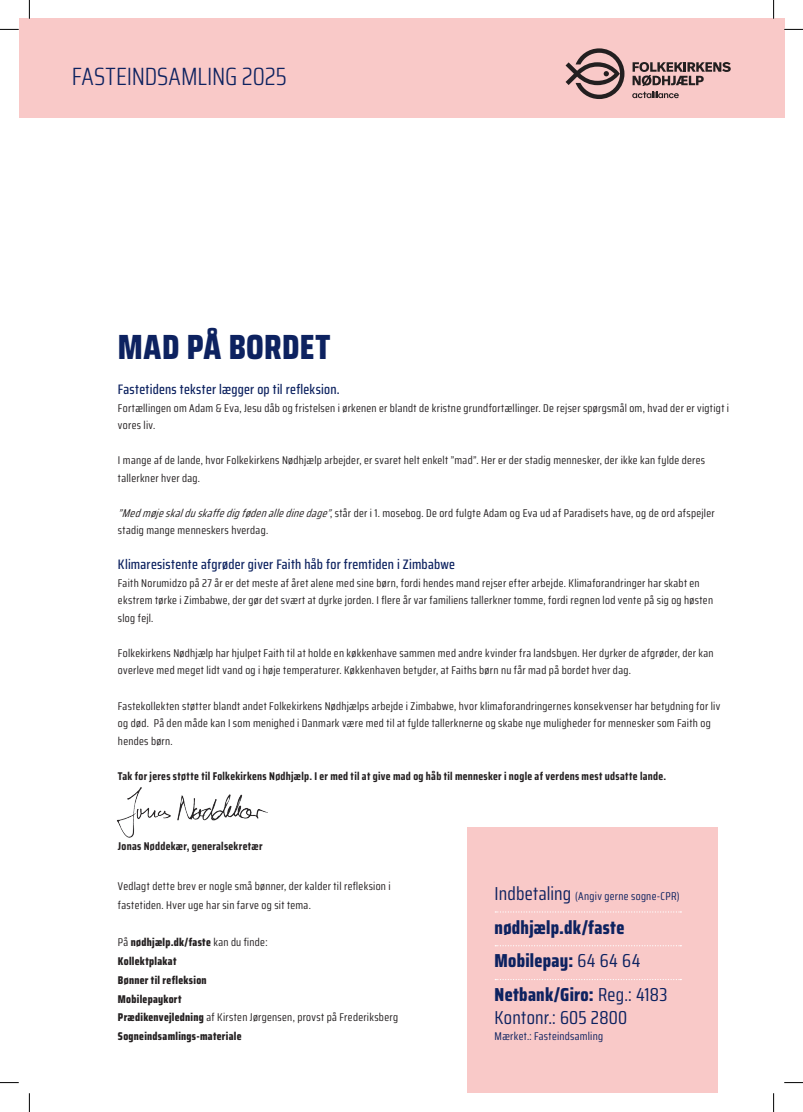
<style>
.page{position:relative;width:803px;height:1112px;background:#fff}
.page>*{position:absolute;margin:0;border:0;box-sizing:border-box;transform-origin:0 0}
.t1{font:800 35px "Saira Condensed";letter-spacing:.015em;color:#0d2260}
.t2{font:300 25px "Saira Condensed";color:#0d2260}
.t3{font:800 18.75px/33.8px "Saira Condensed";letter-spacing:.015em;color:#0d2260}
.t4{font:18.75px "Saira Condensed";letter-spacing:.015em;color:#0d2260}
.t5{font:500 13.75px "Saira Condensed";letter-spacing:.02em;color:#0d2260}
.t6{font:11.25px/17.5px "Saira Condensed";letter-spacing:.025em;color:#231f20}
.t7{font:800 11.25px/18.8px "Saira Condensed";letter-spacing:.025em;color:#231f20}
.t8{font:700 11.25px "Saira Condensed";letter-spacing:.025em;color:#231f20}
.t9{font:11.25px "Saira Condensed";letter-spacing:.025em;color:#0d2260}
.s1{font-style:italic}
.s2{font-weight:400}
.s3{font-size:18.75px}
</style>
<div class="page">
<img style="left:116px;top:787px;width:152px;height:51px">
<div style="left:19px;top:19px;width:765px;height:99px;background:#f9c9c8"></div>
<svg style="left:632px;top:92px;width:47px;height:6px"></svg>
<svg style="left:632px;top:62px;width:99px;height:24px"></svg>
<svg style="left:565px;top:48px;width:59px;height:51px"></svg>
<div style="left:467px;top:827px;width:251px;height:265px;background:#f9c9c8"></div>
<svg style="left:495px;top:911px;width:186px;height:1px"></svg>
<svg style="left:495px;top:945px;width:186px;height:1px"></svg>
<svg style="left:0;top:29px;width:19px;height:1px"></svg>
<svg style="left:784px;top:29px;width:19px;height:1px"></svg>
<svg style="left:0;top:1082px;width:19px;height:1px"></svg>
<svg style="left:784px;top:1082px;width:19px;height:1px"></svg>
<svg style="left:29px;top:0;width:1px;height:19px"></svg>
<svg style="left:29px;top:1093px;width:1px;height:18px"></svg>
<svg style="left:773px;top:0;width:1px;height:19px"></svg>
<svg style="left:773px;top:1093px;width:1px;height:18px"></svg>
<h2 class="t2" style="left:72px;top:58px;width:216px">FASTEINDSAMLING 2025</h2>
<h1 class="t1" style="left:118px;top:320px;width:214px">MAD PÅ BORDET</h1>
<p class="t5" style="left:118px;top:379px;width:223px">Fastetidens tekster lægger op til refleksion.</p>
<p class="t6" style="left:118px;top:399px;width:613px">Fortællingen om Adam &amp; Eva, Jesu dåb og fristelsen i ørkenen er blandt de kristne grundfortællinger. De rejser spørgsmål om, hvad der er vigtigt i vores liv.</p>
<p class="t6" style="left:118px;top:451px;width:589px">I mange af de lande, hvor Folkekirkens Nødhjælp arbejder, er svaret helt enkelt ”mad”. Her er der stadig mennesker, der ikke kan fylde deres tallerkner hver dag.</p>
<p class="t6" style="left:118px;top:504px;width:598px"><span class="s1">”Medmøjeskalduskaffedigfødenalledinedage”</span>, står der i 1. mosebog. De ord fulgte Adam og Eva ud af Paradisets have, og de ord afspejler stadig mange menneskers hverdag.</p>
<p class="t5" style="left:118px;top:554px;width:339px">Klimaresistente afgrøder giver Faith håb for fremtiden i Zimbabwe</p>
<p class="t6" style="left:118px;top:574px;width:597px">Faith Norumidzo på 27 år er det meste af året alene med sine børn, fordi hendes mand rejser efter arbejde. Klimaforandringer har skabt en ekstrem tørke i Zimbabwe, der gør det svært at dyrke jorden. I flere år var familiens tallerkner tomme, fordi regnen lod vente på sig og høsten slog fejl.</p>
<p class="t6" style="left:118px;top:644px;width:597px">Folkekirkens Nødhjælp har hjulpet Faith til at holde en køkkenhave sammen med andre kvinder fra landsbyen. Her dyrker de afgrøder, der kan overleve med meget lidt vand og i høje temperaturer. Køkkenhaven betyder, at Faiths børn nu får mad på bordet hver dag.</p>
<p class="t6" style="left:118px;top:696px;width:604px">Fastekollekten støtter blandt andet Folkekirkens Nødhjælps arbejde i Zimbabwe, hvor klimaforandringernes konsekvenser har betydning for liv og død. På den måde kan I som menighed i Danmark være med til at fylde tallerknerne og skabe nye muligheder for mennesker som Faith og hendes børn.</p>
<p class="t8" style="left:118px;top:766px;width:550px">Tak for jeres støtte til Folkekirkens Nødhjælp. I er med til at give mad og håb til mennesker i nogle af verdens mest udsatte lande.</p>
<p class="t8" style="left:118px;top:836px;width:146px">Jonas Nøddekær, generalsekretær</p>
<p class="t6" style="left:118px;top:876px;width:274px;line-height:18.8px">Vedlagt dette brev er nogle små bønner, der kalder til refleksion i fastetiden. Hver uge har sin farve og sit tema.</p>
<p class="t7" style="left:118px;top:932px;width:282px"><span class="s2">På</span> nødhjælp.dk/faste <span class="s2">kan du finde:<br></span>Kollektplakat<br>Bønner til refleksion<br>Mobilepaykort<br>Prædikenvejledning <span class="s2">af Kirsten Jørgensen, provst på Frederiksberg<br></span>Sogneindsamlings-materiale</p>
<p class="t9" style="left:495px;top:887px;width:186px"><span class="s3">Indbetaling</span> (Angiv gerne sogne-CPR)</p>
<h3 class="t3" style="left:495px;top:909px;width:174px">nødhjælp.dk/faste<br>Mobilepay: <span class="s2">64 64 64<br></span>Netbank/Giro: <span class="s2">Reg.: 4183</span></h3>
<h3 class="t4" style="left:495px;top:1003px;width:134px">Kontonr.: 605 2800</h3>
<p class="t9" style="left:495px;top:1027px;width:110px">Mærket.: Fasteindsamling</p>
</div>
